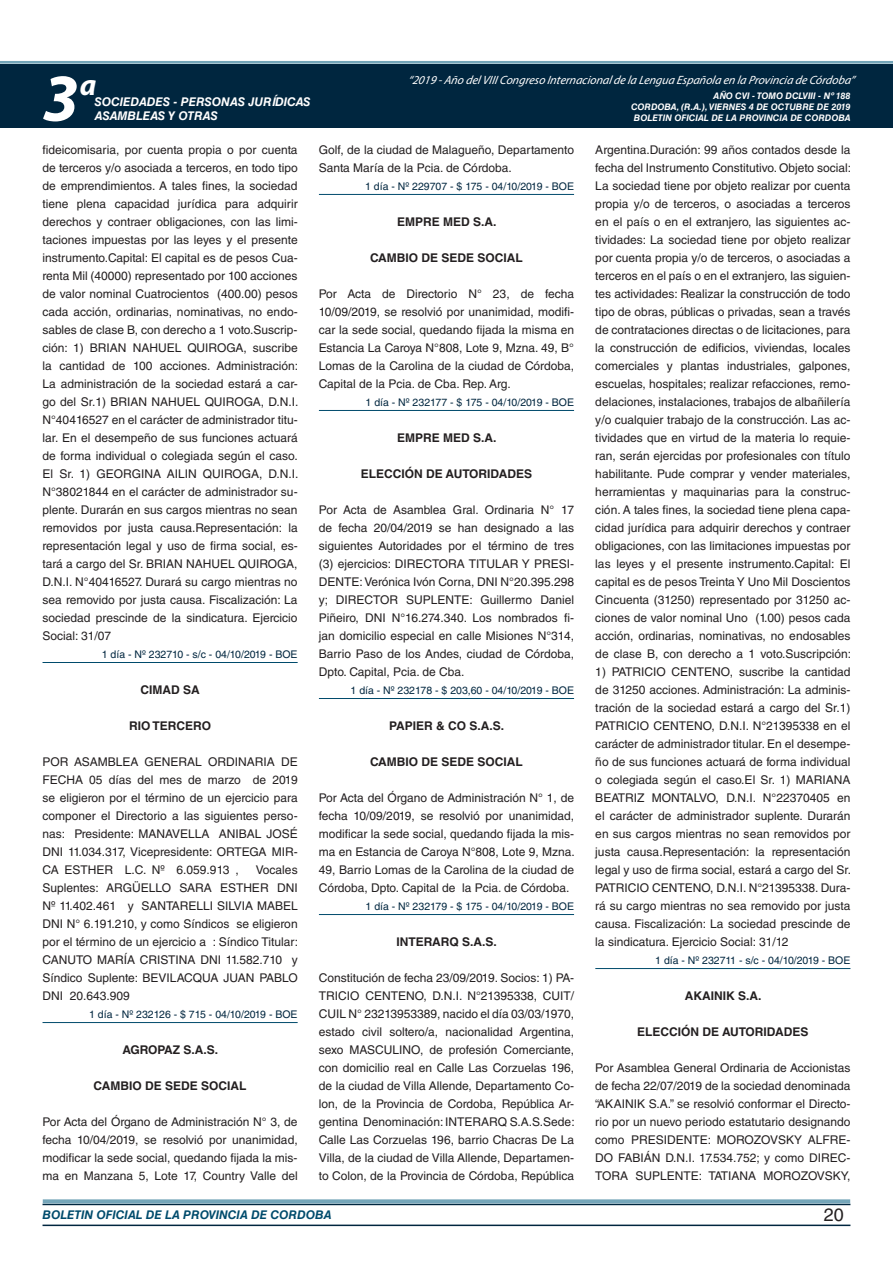
<style>
.page{position:relative;width:893px;height:1263px;background:#fff}
.page>*{position:absolute;margin:0;border:0;box-sizing:border-box;transform-origin:0 0}
.t1{font:italic 700 67.5px "Myriad Pro";color:#fff}
.t2{font:italic 700 30px "Myriad Pro";color:#fff}
.t3{font:18px "Helvetica LT Std";color:#231f20}
.t4{font:12px/18px "Helvetica LT Std";color:#231f20;text-align:justify}
.t5{font:700 12px "Helvetica LT Std";color:#231f20}
.t6{font:italic 12px "Myriad Pro";color:#fff}
.t7{font:italic 700 12px "Helvetica LT Std";color:#fff}
.t8{font:italic 700 12px "Helvetica LT Std";color:#004b6c}
.t9{font:10.5px "Helvetica LT Std";color:#00263f}
.t10{font:italic 700 9px/10.8px "Helvetica LT Std";color:#fff;text-align:right}
</style>
<div class="page">
<div style="left:0;top:61px;width:893px;height:6px;background:#fff;opacity:.75"></div>
<div style="left:0;top:64px;width:893px;height:64px;background:#00263f"></div>
<hr style="left:43px;top:1224px;width:807px;height:2px;background:#00263f">
<div style="left:42px;top:1198px;width:809px;height:8px;background:#fff;opacity:.75"></div>
<hr style="left:43px;top:662px;width:255px;height:1px;background:#004b6c">
<hr style="left:43px;top:1022px;width:255px;height:1px;background:#004b6c">
<hr style="left:319px;top:194px;width:255px;height:1px;background:#004b6c">
<hr style="left:319px;top:410px;width:255px;height:1px;background:#004b6c">
<hr style="left:319px;top:698px;width:255px;height:1px;background:#004b6c">
<hr style="left:319px;top:914px;width:255px;height:1px;background:#004b6c">
<hr style="left:595px;top:968px;width:255px;height:1px;background:#004b6c">
<h2 class="t2" style="left:80px;top:66px;width:18px">a</h2>
<p class="t6" style="left:408px;top:72px;width:448px">“2019 -Año delVIIICongreso Internacionalde la Lengua Esp añola en la Provincia de Córdoba”</p>
<h1 class="t1" style="left:43px;top:54px;width:38px">3</h1>
<p class="t10" style="left:631px;top:91px;width:221px">AÑO CVI - TOMO DCLVIII - Nº 188<br>CORDOBA, (R.A.), VIERNES 4 DE OCTUBRE DE 2019<br>BOLETIN OFICIAL DE LA PROVINCIA DE CORDOBA</p>
<p class="t7" style="left:95px;top:94px;width:217px">SOCIEDADES - PERSONAS JURÍDICAS</p>
<p class="t7" style="left:95px;top:109px;width:125px">ASAMBLEAS Y OTRAS</p>
<p class="t4" style="left:43px;top:141px;width:257px">fideicomisaria, por cuenta propia o por cuenta de terceros y/o asociada a terceros, en todo tipo de emprendimientos. A tales fines, la sociedad tiene plena capacidad jurídica para adquirir derechos y contraer obligaciones, con las limi&shy;taciones impuestas por las leyes y el presente instrumento.Capital: El capital es de pesos Cua&shy;renta Mil (40000) representado por 100 acciones de valor nominal Cuatrocientos (400.00) pesos cada acción, ordinarias, nominativas, no endo&shy;sables de clase B, con derecho a 1 voto.Suscrip&shy;ción: 1) BRIAN NAHUEL QUIROGA, suscribe la cantidad de 100 acciones. Administración:<br>La administración de la sociedad estará a car&shy;go del Sr.1) BRIAN NAHUEL QUIROGA, D.N.I.<br>N°40416527 en el carácter de administrador titu&shy;lar. En el desempeño de sus funciones actuará de forma individual o colegiada según el caso.<br>El Sr. 1) GEORGINA AILIN QUIROGA, D.N.I.<br>N°38021844 en el carácter de administrador su&shy;plente. Durarán en sus cargos mientras no sean removidos por justa causa.Representación: la representación legal y uso de firma social, es&shy;tará a cargo del Sr. BRIAN NAHUEL QUIROGA, D.N.I. N°40416527. Durará su cargo mientras no sea removido por justa causa. Fiscalización: La sociedad prescinde de la sindicatura. Ejercicio Social: 31/07</p>
<p class="t9" style="left:102px;top:648px;width:197px">1 día - Nº 232710 - s/c - 04/10/2019 - BOE</p>
<p class="t5" style="left:140px;top:682px;width:61px">CIMAD SA</p>
<p class="t5" style="left:129px;top:718px;width:83px">RIO TERCERO</p>
<p class="t4" style="left:43px;top:753px;width:257px">POR ASAMBLEA GENERAL ORDINARIA DE FECHA 05 días del mes de marzo de 2019 se eligieron por el término de un ejercicio para componer el Directorio a las siguientes perso&shy;nas: Presidente: MANAVELLA ANIBAL JOSÉ DNI 11.034.317, Vicepresidente: ORTEGA MIR-CA ESTHER L.C. Nº 6.059.913 ,</p>
<p class="t4" style="left:43px;top:861px;width:257px;text-indent:213px">Vocales Suplentes: ARGÜELLO SARA ESTHER DNI Nº 11.402.461 y SANTARELLI SILVIA MABEL DNI N° 6.191.210, y como Síndicos se eligieron por el término de un ejercicio a : Síndico Titular:<br>CANUTO MARÍA CRISTINA DNI 11.582.710 y Síndico Suplente: BEVILACQUA JUAN PABLO DNI 20.643.909</p>
<p class="t9" style="left:89px;top:1008px;width:210px">1 día - Nº 232126 - $ 715 - 04/10/2019 - BOE</p>
<p class="t5" style="left:122px;top:1042px;width:97px">AGROPAZ S.A.S.</p>
<p class="t5" style="left:94px;top:1078px;width:154px">CAMBIO DE SEDE SOCIAL</p>
<p class="t4" style="left:43px;top:1113px;width:257px">Por Acta del Órgano de Administración N° 3, de fecha 10/04/2019, se resolvió por unanimidad, modificar la sede social, quedando fijada la mis&shy;ma en Manzana 5, Lote 17, Country Valle del</p>
<p class="t4" style="left:319px;top:141px;width:257px">Golf, de la ciudad de Malagueño, Departamento<br>Santa María de la Pcia. de Córdoba.</p>
<p class="t9" style="left:365px;top:180px;width:210px">1 día - Nº 229707 - $ 175 - 04/10/2019 - BOE</p>
<p class="t5" style="left:397px;top:214px;width:101px">EMPRE MED S.A.</p>
<p class="t5" style="left:370px;top:250px;width:154px">CAMBIO DE SEDE SOCIAL</p>
<p class="t4" style="left:319px;top:285px;width:257px">Por Acta de Directorio N° 23, de fecha 10/09/2019, se resolvió por unanimidad, modifi&shy;car la sede social, quedando fijada la misma en Estancia La Caroya N°808, Lote 9, Mzna. 49, B° Lomas de la Carolina de la ciudad de Córdoba, Capital de la Pcia. de Cba. Rep. Arg.</p>
<p class="t9" style="left:366px;top:396px;width:210px">1 día - Nº 232177 - $ 175 - 04/10/2019 - BOE</p>
<p class="t5" style="left:397px;top:430px;width:101px">EMPRE MED S.A.</p>
<p class="t5" style="left:361px;top:466px;width:17px">ELECCIÓN</p>
<p class="t5" style="left:426px;top:466px;width:37px">DE AUTORIDADES</p>
<p class="t4" style="left:319px;top:501px;width:257px">Por Acta de Asamblea Gral. Ordinaria N° 17 de fecha 20/04/2019 se han designado a las siguientes Autoridades por el término de tres (3) ejercicios: DIRECTORA TITULAR Y PRESI-DENTE: Verónica Ivón Corna, DNI N°20.395.298 y; DIRECTOR SUPLENTE: Guillermo Daniel Piñeiro, DNI N°16.274.340. Los nombrados fi&shy;jan domicilio especial en calle Misiones N°314, Barrio Paso de los Andes, ciudad de Córdoba, Dpto. Capital, Pcia. de Cba.</p>
<p class="t9" style="left:351px;top:684px;width:225px">1 día - Nº 232178 - $ 203,60 - 04/10/2019 - BOE</p>
<p class="t5" style="left:389px;top:718px;width:116px">PAPIER &amp; CO S.A.S.</p>
<p class="t5" style="left:370px;top:754px;width:154px">CAMBIO DE SEDE SOCIAL</p>
<p class="t4" style="left:319px;top:789px;width:257px">Por Acta del Órgano de Administración N° 1, de fecha 10/09/2019, se resolvió por unanimidad, modificar la sede social, quedando fijada la mis&shy;ma en Estancia de Caroya N°808, Lote 9, Mzna.<br>49, Barrio Lomas de la Carolina de la ciudad de Córdoba, Dpto. Capital de la Pcia. de Córdoba.</p>
<p class="t9" style="left:366px;top:900px;width:210px">1 día - Nº 232179 - $ 175 - 04/10/2019 - BOE</p>
<p class="t5" style="left:396px;top:934px;width:102px">INTERARQ S.A.S.</p>
<p class="t4" style="left:319px;top:969px;width:257px">Constitución de fecha 23/09/2019. Socios: 1) PA-TRICIO CENTENO, D.N.I. N°21395338, CUIT/ CUIL N° 23213953389, nacido el día 03/03/1970, estado civil soltero/a, nacionalidad Argentina, sexo MASCULINO, de profesión Comerciante, con domicilio real en Calle Las Corzuelas 196, de la ciudad de Villa Allende, Departamento Co&shy;lon, de la Provincia de Cordoba, República Ar&shy;gentina Denominación: INTERARQ S.A.S.Sede:<br>Calle Las Corzuelas 196, barrio Chacras De La Villa, de la ciudad de Villa Allende, Departamen&shy;to Colon, de la Provincia de Córdoba, República</p>
<p class="t4" style="left:595px;top:141px;width:257px">Argentina.Duración: 99 años contados desde la fecha del Instrumento Constitutivo. Objeto social:<br>La sociedad tiene por objeto realizar por cuenta propia y/o de terceros, o asociadas a terceros en el país o en el extranjero, las siguientes ac&shy;tividades: La sociedad tiene por objeto realizar por cuenta propia y/o de terceros, o asociadas a terceros en el país o en el extranjero, las siguien&shy;tes actividades: Realizar la construcción de todo tipo de obras, públicas o privadas, sean a través de contrataciones directas o de licitaciones, para la construcción de edificios, viviendas, locales comerciales y plantas industriales, galpones, escuelas, hospitales; realizar refacciones, remo&shy;delaciones, instalaciones, trabajos de albañilería y/o cualquier trabajo de la construcción. Las ac&shy;tividades que en virtud de la materia lo requie&shy;ran, serán ejercidas por profesionales con título habilitante. Pude comprar y vender materiales, herramientas y maquinarias para la construc&shy;ción. A tales fines, la sociedad tiene plena capa&shy;cidad jurídica para adquirir derechos y contraer obligaciones, con las limitaciones impuestas por las leyes y el presente instrumento.Capital: El capital es de pesos Treinta Y Uno Mil Doscientos Cincuenta (31250) representado por 31250 ac&shy;ciones de valor nominal Uno (1.00) pesos cada acción, ordinarias, nominativas, no endosables de clase B, con derecho a 1 voto.Suscripción:</p>
<p class="t4" style="left:595px;top:663px;width:257px">1) PATRICIO CENTENO, suscribe la cantidad de 31250 acciones. Administración: La adminis&shy;tración de la sociedad estará a cargo del Sr.1)<br>PATRICIO CENTENO, D.N.I. N°21395338 en el carácter de administrador titular. En el desempe&shy;ño de sus funciones actuará de forma individual o colegiada según el caso.El Sr. 1) MARIANA BEATRIZ MONTALVO, D.N.I. N°22370405 en el carácter de administrador suplente. Durarán en sus cargos mientras no sean removidos por justa causa.Representación: la representación legal y uso de firma social, estará a cargo del Sr.<br>PATRICIO CENTENO, D.N.I. N°21395338. Dura&shy;rá su cargo mientras no sea removido por justa causa. Fiscalización: La sociedad prescinde de la sindicatura. Ejercicio Social: 31/12</p>
<p class="t9" style="left:655px;top:954px;width:197px">1 día - Nº 232711 - s/c - 04/10/2019 - BOE</p>
<p class="t5" style="left:685px;top:988px;width:78px">AKAINIK S.A.</p>
<p class="t5" style="left:637px;top:1024px;width:173px">ELECCIÓN DE AUTORIDADES</p>
<p class="t4" style="left:595px;top:1059px;width:257px">Por Asamblea General Ordinaria de Accionistas de fecha 22/07/2019 de la sociedad denominada “AKAINIK S.A.” se resolvió conformar el Directo&shy;rio por un nuevo periodo estatutario designando como PRESIDENTE: MOROZOVSKY ALFRE-DO FABIÁN D.N.I. 17.534.752; y como DIREC-TORA SUPLENTE: TATIANA MOROZOVSKY,</p>
<p class="t8" style="left:43px;top:1208px;width:290px">BOLETIN OFICIAL DE LA PROVINCIA DE CORDOBA</p>
<h3 class="t3" style="left:824px;top:1204px;width:22px">20</h3>
</div>
